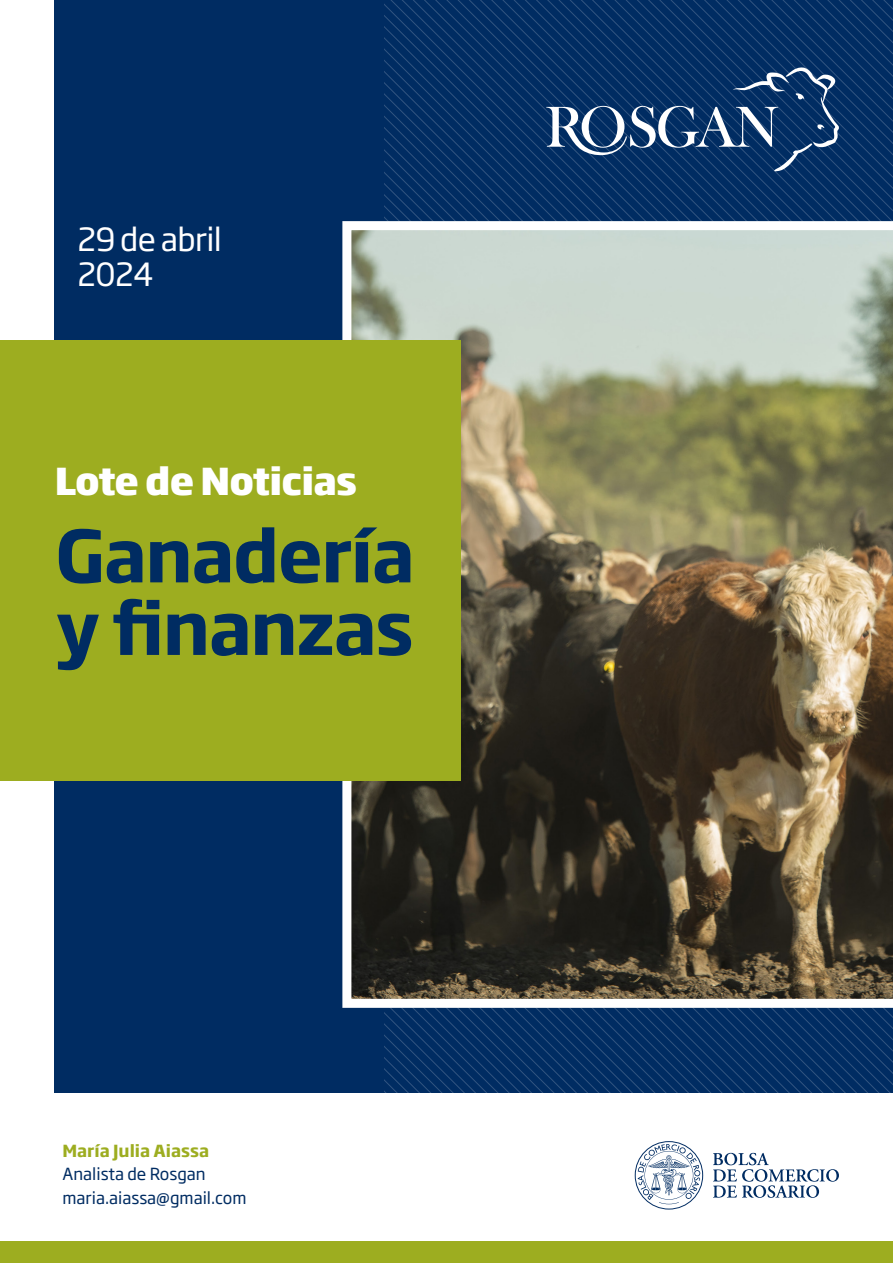
<style>
.page{position:relative;width:893px;height:1263px;background:#fff}
.page>*{position:absolute;margin:0;border:0;box-sizing:border-box;transform-origin:0 0}
.t1{font:700 70.65px "Soho Gothic Pro";letter-spacing:-.02em;color:#002c62}
.t2{font:800 36.75px "Soho Gothic Pro";letter-spacing:-.02em;color:#fff}
.t3{font:31.5px "Soho Gothic Pro";letter-spacing:-.02em;color:#fff}
.t4{font:700 16.5px/23.2px "Soho Gothic Pro";color:#9dad20}
.t5{font:16.5px "Soho Gothic Pro";color:#002c62}
.s1{font-weight:400;color:#002c62}
</style>
<div class="page">
<div style="left:54px;top:0;width:839px;height:1093px;background:#002c62"></div>
<svg style="left:510px;top:0;width:11px;height:1093px"></svg>
<svg style="left:499px;top:0;width:11px;height:1093px"></svg>
<svg style="left:488px;top:0;width:11px;height:1093px"></svg>
<svg style="left:476px;top:0;width:12px;height:1093px"></svg>
<svg style="left:465px;top:0;width:11px;height:1093px"></svg>
<svg style="left:454px;top:0;width:11px;height:1093px"></svg>
<svg style="left:443px;top:0;width:11px;height:1093px"></svg>
<svg style="left:431px;top:0;width:12px;height:1093px"></svg>
<svg style="left:420px;top:0;width:11px;height:1093px"></svg>
<svg style="left:385px;top:0;width:35px;height:1093px"></svg>
<div style="left:0;top:1242px;width:893px;height:21px;background:#9dad20"></div>
<svg style="left:546px;top:67px;width:295px;height:105px"></svg>
<svg style="left:713px;top:1153px;width:126px;height:45px"></svg>
<svg style="left:635px;top:1141px;width:68px;height:68px"></svg>
<svg style="left:342px;top:221px;width:551px;height:787px;background:#76725e"></svg>
<div style="left:0;top:340px;width:461px;height:440px;background:#9dad20"></div>
<p class="t3" style="left:78px;top:215px;width:146px">29 de abril</p>
<p class="t3" style="left:78px;top:250px;width:78px">2024</p>
<p class="t2" style="left:55px;top:451px;width:304px">Lote de Noticias</p>
<p class="t1" style="left:55px;top:500px;width:361px">Ganadería</p>
<p class="t1" style="left:55px;top:572px;width:360px">y finanzas</p>
<p class="t4" style="left:62px;top:1138px;width:148px">María Julia Aiassa<br><span class="s1">Analista de Rosgan</span></p>
<p class="t5" style="left:62px;top:1185px;width:186px">maria.aiassa@gmail.com</p>
</div>
